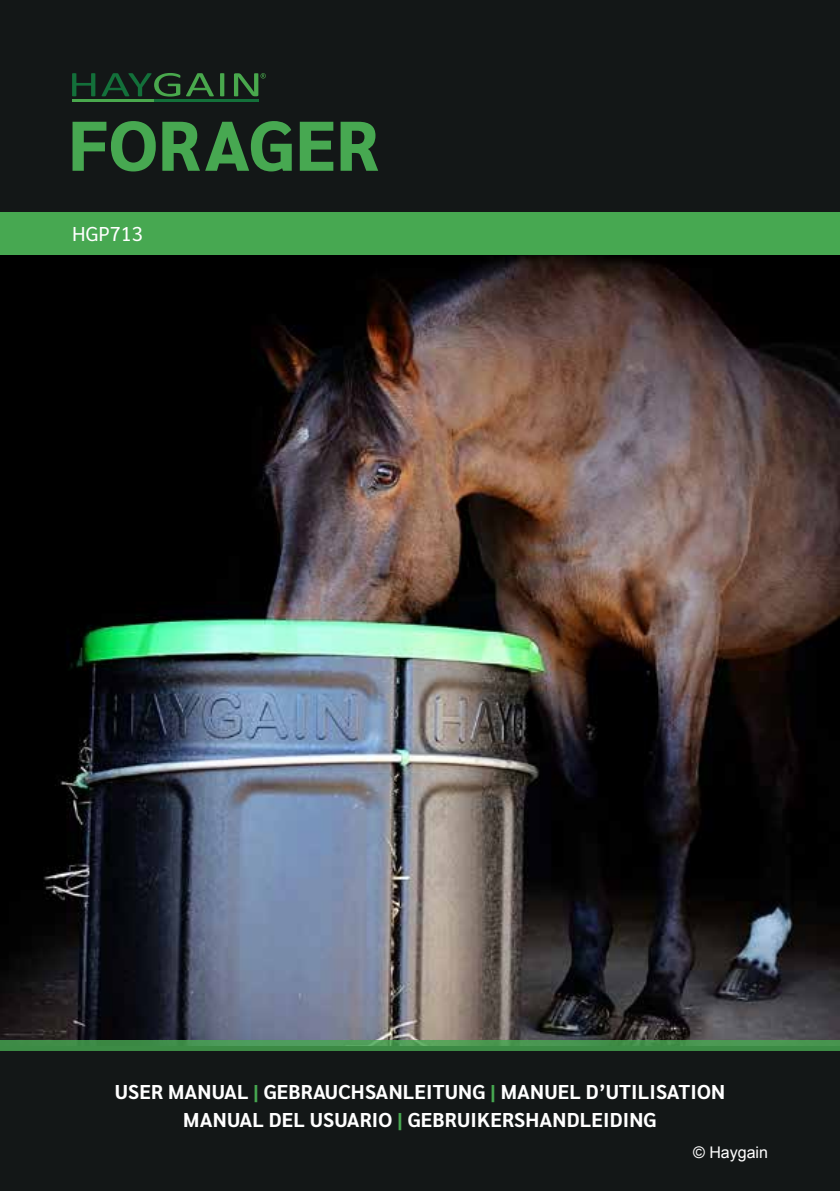
<style>
.page{position:relative;width:840px;height:1191px;background:#fff}
.page>*{position:absolute;margin:0;border:0;box-sizing:border-box;transform-origin:0 0}
.t1{font:800 70px "Sarabun";letter-spacing:.005em;color:#47a851}
.t2{font:700 20px/28px "Sarabun";letter-spacing:.01em;color:#fff;text-align:center}
.t3{font:20px "Sarabun";color:#fff}
.t4{font:16px "Arial";color:#fff}
.s1{color:#47a851}
</style>
<div class="page">
<div style="left:0;top:0;width:839px;height:1191px;background:#131717"></div>
<img style="left:0;top:254px;width:839px;height:786px">
<div style="left:0;top:212px;width:839px;height:42px;background:#47a851"></div>
<hr style="left:153px;top:99px;width:106px;height:3px;background:#13703a">
<hr style="left:72px;top:99px;width:81px;height:3px;background:#49a84d">
<svg style="left:72px;top:73px;width:23px;height:23px"></svg>
<svg style="left:101px;top:73px;width:79px;height:24px"></svg>
<svg style="left:186px;top:73px;width:28px;height:23px"></svg>
<svg style="left:220px;top:73px;width:4px;height:23px"></svg>
<svg style="left:234px;top:73px;width:31px;height:23px"></svg>
<svg style="left:0;top:1040px;width:839px;height:11px;background:#42904b"></svg>
<h1 class="t1" style="left:68px;top:106px;width:311px">FORAGER</h1>
<p class="t3" style="left:72px;top:222px;width:72px">HGP713</p>
<p class="t2" style="left:115px;top:1078px;width:611px">USER MANUAL <span class="s1">|</span> GEBRAUCHSANLEITUNG <span class="s1">|</span> MANUEL D’UTILISATION<br>MANUAL DEL USUARIO <span class="s1">|</span> GEBRUIKERSHANDLEIDING</p>
<p class="t4" style="left:692px;top:1141px;width:76px">© Haygain</p>
</div>
